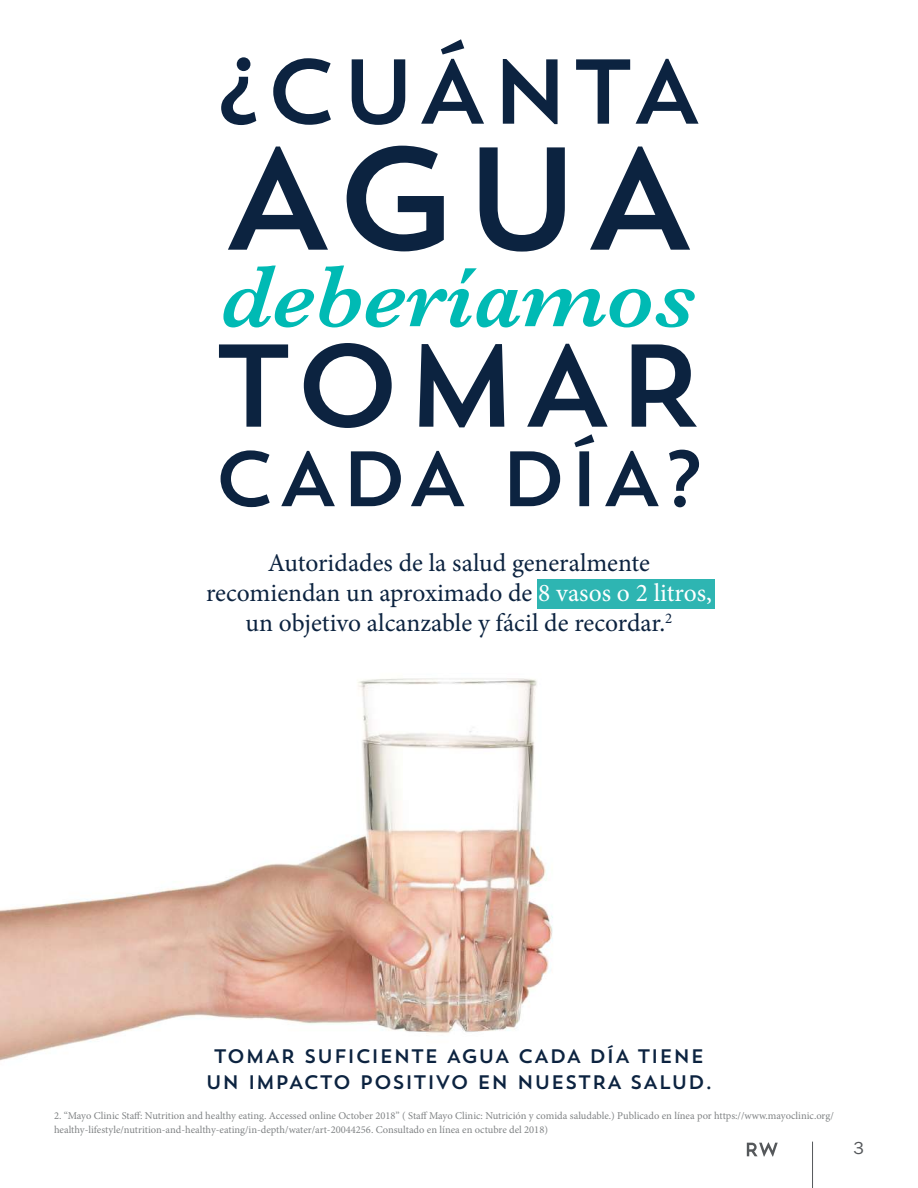
<style>
.page{position:relative;width:918px;height:1188px;background:#fff}
.page>*{position:absolute;margin:0;border:0;box-sizing:border-box;transform-origin:0 0}
.t1{font:145.5px "Trend Sans One";color:#0c2340}
.t2{font:117px "Trend Sans One";color:#0c2340}
.t3{font:91.5px "Trend Sans One";color:#0c2340}
.t4{font:italic 600 90px "Baskerville";color:#00bab4}
.t5{font:78px "Trend Sans One";color:#0c2340}
.t6{font:25.5px/30px "Minion Pro";color:#0c2340;text-align:center}
.t7{font:19.5px/26.7px "Trend Sans One";color:#0c2340;text-align:center}
.t8{font:18px "Franklin Gothic URW Boo";color:#55585b}
.t9{font:10.5px/13.5px "Minion Pro";color:#54585a}
.s1{color:#fff}
</style>
<div class="page">
<img style="left:0;top:678px;width:553px;height:383px">
<div style="left:537px;top:579px;width:177px;height:30px;background:#2eb5b2"></div>
<svg style="left:0;top:828px;width:1px;height:161px"></svg>
<hr style="left:812px;top:1142px;width:1px;height:46px;background:#55585b">
<svg style="left:747px;top:1142px;width:31px;height:15px"></svg>
<h3 class="t3" style="left:214px;top:33px;width:491px">¿CUÁNTA</h3>
<h1 class="t1" style="left:219px;top:105px;width:481px">AGUA</h1>
<h3 class="t4" style="left:222px;top:236px;width:476px">deberíamos</h3>
<h2 class="t2" style="left:212px;top:311px;width:495px">TOMAR</h2>
<h3 class="t5" style="left:213px;top:429px;width:494px">CADA DÍA?</h3>
<h3 class="t6" style="left:206px;top:548px;width:507px">Autoridades de la salud generalmente recomiendan un aproximado de <span class="s1">8 vasos o 2 litros, </span>un objetivo alcanzable y fácil de recordar.<sup>2</sup></h3>
<h3 class="t7" style="left:205px;top:1042px;width:509px">TOMAR SUFICIENTE AGUA CADA DÍA TIENE<br>UN IMPACTO POSITIVO EN NUESTRA SALUD.</h3>
<p class="t9" style="left:54px;top:1109px;width:781px">2. “Mayo Clinic Staff: Nutrition and healthy eating. Accessed online October 2018” ( Staff Mayo Clinic: Nutrición y comida saludable.) Publicado en línea por https://www.mayoclinic.org/ healthy-lifestyle/nutrition-and-healthy-eating/in-depth/water/art-20044256. Consultado en línea en octubre del 2018)</p>
<h3 class="t8" style="left:853px;top:1137px;width:12px">3</h3>
</div>
